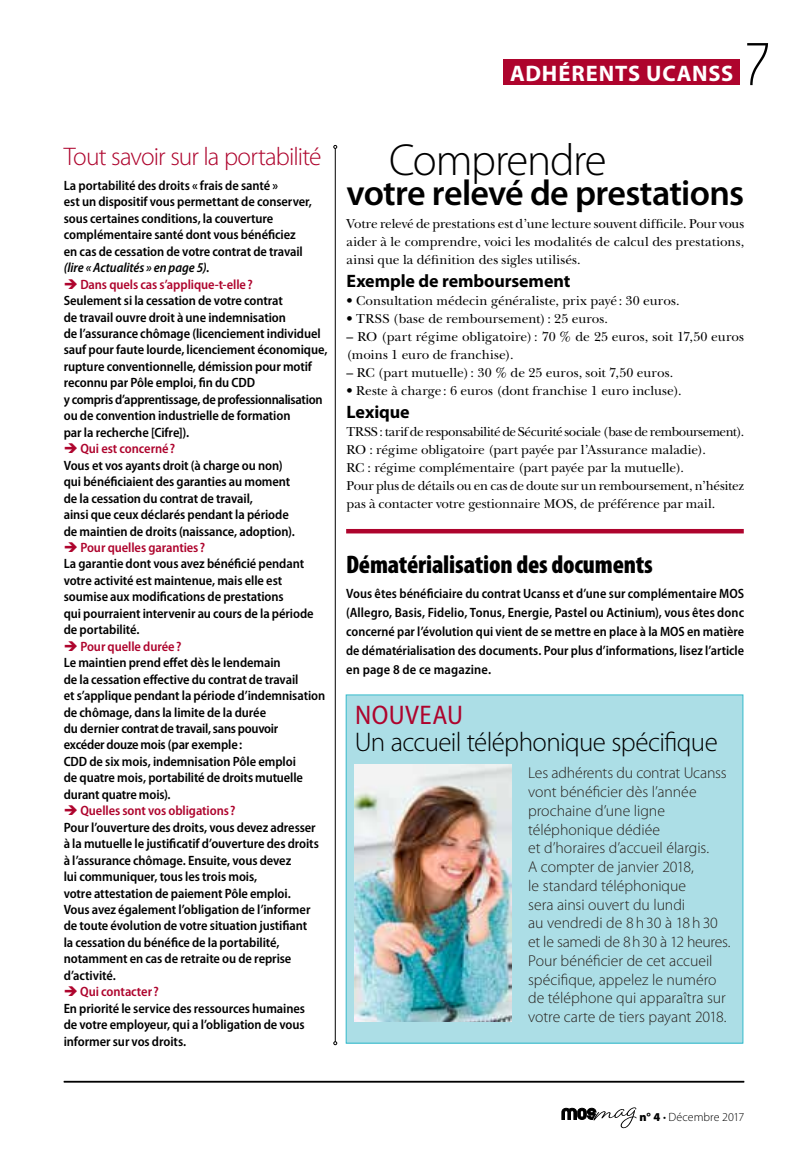
<style>
.page{position:relative;width:808px;height:1149px;background:#fff}
.page>*{position:absolute;margin:0;border:0;box-sizing:border-box;transform-origin:0 0}
.t1{font:60px "Capsuula";color:#000}
.t2{font:300 45px "Myriad Pro";letter-spacing:-.03em;color:#000}
.t3{font:600 36px "Myriad Pro";letter-spacing:-.02em;color:#000}
.t4{font:300 27px "Myriad Pro";letter-spacing:-.025em;color:#000}
.t5{font:semi-condensed 27px "Myriad Pro";letter-spacing:.015em;color:#ae042d}
.t6{font:900 condensed 25.5px "Myriad Pro";letter-spacing:-.005em;color:#000}
.t7{font:300 25.5px "Myriad Pro";letter-spacing:-.035em;color:#ae042d}
.t8{font:700 22.5px "Myriad Pro";letter-spacing:.04em;color:#fff}
.t9{font:700 18px "Myriad Pro";letter-spacing:-.005em;color:#000}
.t10{font:300 15.75px/18.8px "Myriad Pro";letter-spacing:-.005em;color:#28221e}
.t11{font:600 semi-condensed 13.5px/16.5px "Myriad Pro";letter-spacing:-.005em;color:#000}
.t12{font:13.5px/18px "New Baskerville Std";letter-spacing:-.005em;color:#000}
.t13{font:300 12px "Myriad Pro";color:#000}
.s1{font-style:italic}
.s2{color:#ae042d}
.s3{font-weight:900}
</style>
<div class="page">
<svg style="left:562px;top:1107px;width:75px;height:21px"></svg>
<hr style="left:64px;top:1080px;width:680px;height:1px;background:#000">
<div style="left:504px;top:60px;width:236px;height:25px;background:#ae042d"></div>
<hr style="left:335px;top:148px;width:1px;height:893px;background:#000">
<svg style="left:333px;top:1040px;width:4px;height:4px"></svg>
<svg style="left:333px;top:145px;width:4px;height:4px"></svg>
<hr style="left:346px;top:529px;width:398px;height:4px;background:#ae042d">
<div style="left:346px;top:694px;width:397px;height:348px;background:#acdee6"></div>
<div style="left:346px;top:694px;width:397px;height:348px;border:1px solid #36bbcc"></div>
<img style="left:355px;top:764px;width:156px;height:256px">
<h3 class="t8" style="left:510px;top:58px;width:225px">ADHÉRENTS UCANSS</h3>
<h1 class="t1" style="left:744px;top:30px;width:28px">7</h1>
<h3 class="t7" style="left:64px;top:141px;width:259px">Tout savoir sur la portabilité</h3>
<p class="t11" style="left:64px;top:177px;width:250px">La portabilité des droits « frais de santé »<br>est un dispositif vous permettant de conserver, sous certaines conditions, la couverture complémentaire santé dont vous bénéficiez en cas de cessation de votre contrat de travail <span class="s1">(lire « Actualités » en page 5)</span>.</p>
<p class="t11" style="left:64px;top:275px;width:265px"><span class="s2">➔ Dans quels cas s’applique-t-elle?<br></span>Seulement si la cessation de votre contrat<br>de travail ouvre droit à une indemnisation<br>de l’assurance chômage (licenciement individuel sauf pour faute lourde, licenciement économique, rupture conventionnelle, démission pour motif reconnu par Pôle emploi, fin du CDD<br>y compris d’apprentissage, de professionnalisation ou de convention industrielle de formation<br>par la recherche [Cifre]).</p>
<p class="t11" style="left:64px;top:440px;width:233px"><span class="s2">➔ Qui est concerné?<br></span>Vous et vos ayants droit (à charge ou non) qui bénéficiaient des garanties au moment de la cessation du contrat de travail,<br>ainsi que ceux déclarés pendant la période de maintien de droits (naissance, adoption).</p>
<p class="t11" style="left:64px;top:538px;width:251px"><span class="s2">➔ Pour quelles garanties?<br></span>La garantie dont vous avez bénéficié pendant votre activité est maintenue, mais elle est soumise aux modifications de prestations<br>qui pourraient intervenir au cours de la période de portabilité.</p>
<p class="t11" style="left:64px;top:637px;width:263px"><span class="s2">➔ Pour quelle durée?<br></span>Le maintien prend effet dès le lendemain<br>de la cessation effective du contrat de travail<br>et s’applique pendant la période d’indemnisation de chômage, dans la limite de la durée<br>du dernier contrat de travail, sans pouvoir<br>excéder douze mois (par exemple:<br>CDD de six mois, indemnisation Pôle emploi<br>de quatre mois, portabilité de droits mutuelle durant quatre mois).</p>
<p class="t11" style="left:64px;top:802px;width:257px"><span class="s2">➔ Quelles sont vos obligations?<br></span>Pour l’ouverture des droits, vous devez adresser à la mutuelle le justificatif d’ouverture des droits à l’assurance chômage. Ensuite, vous devez<br>lui communiquer, tous les trois mois,<br>votre attestation de paiement Pôle emploi.<br>Vous avez également l’obligation de l’informer de toute évolution de votre situation justifiant la cessation du bénéfice de la portabilité, notamment en cas de retraite ou de reprise d’activité.</p>
<p class="t11" style="left:64px;top:982px;width:243px"><span class="s2">➔ Qui contacter?<br></span>En priorité le service des ressources humaines de votre employeur, qui a l’obligation de vous informer sur vos droits.</p>
<h2 class="t2" style="left:389px;top:133px;width:219px">Comprendre</h2>
<h3 class="t3" style="left:347px;top:170px;width:399px">votre relevé de prestations</h3>
<p class="t12" style="left:347px;top:214px;width:399px;text-align:justify">Votre relevé de prestations est d’une lecture souvent difficile. Pour vous aider à le comprendre, voici les modalités de calcul des prestations, ainsi que la définition des sigles utilisés.</p>
<h3 class="t9" style="left:347px;top:269px;width:225px">Exemple de remboursement</h3>
<p class="t12" style="left:347px;top:291px;width:334px">• Consultation médecin généraliste, prix payé: 30 euros.</p>
<p class="t12" style="left:347px;top:309px;width:263px">• TRSS (base de remboursement): 25 euros.</p>
<p class="t12" style="left:347px;top:327px;width:399px">– RO (part régime obligatoire) : 70 % de 25 euros, soit 17,50 euros (moins 1 euro de franchise).</p>
<p class="t12" style="left:347px;top:363px;width:328px">– RC (part mutuelle): 30 % de 25 euros, soit 7,50 euros.</p>
<p class="t12" style="left:347px;top:381px;width:337px">• Reste à charge: 6 euros (dont franchise 1 euro incluse).</p>
<h3 class="t9" style="left:347px;top:400px;width:64px">Lexique</h3>
<p class="t12" style="left:347px;top:422px;width:399px">TRSS : tarif de responsabilité de Sécurité sociale (base de remboursement).<br>RO : régime obligatoire (part payée par l’Assurance maladie).<br>RC : régime complémentaire (part payée par la mutuelle).<br>Pour plus de détails ou en cas de doute sur un remboursement, n’hésitez pas à contacter votre gestionnaire MOS, de préférence par mail.</p>
<h3 class="t6" style="left:346px;top:548px;width:308px">Dématérialisation des documents</h3>
<p class="t11" style="left:346px;top:584px;width:400px;line-height:18.8px;text-align:justify">Vous êtes bénéficiaire du contrat Ucanss et d’une sur complémentaire MOS (Allegro, Basis, Fidelio, Tonus, Energie, Pastel ou Actinium), vous êtes donc concerné par l’évolution qui vient de se mettre en place à la MOS en matière de dématérialisation des documents. Pour plus d’informations, lisez l’article en page 8 de ce magazine.</p>
<h3 class="t5" style="left:355px;top:698px;width:109px">NOUVEAU</h3>
<h3 class="t4" style="left:355px;top:725px;width:364px">Un accueil téléphonique spécifique</h3>
<p class="t10" style="left:528px;top:763px;width:204px">Les adhérents du contrat Ucanss vont bénéficier dès l’année prochaine d’une ligne téléphonique dédiée<br>et d’horaires d’accueil élargis.<br>A compter de janvier 2018,<br>le standard téléphonique<br>sera ainsi ouvert du lundi<br>au vendredi de 8h30 à 18h30 et le samedi de 8h30 à 12 heures.<br>Pour bénéficier de cet accueil spécifique, appelez le numéro de téléphone qui apparaîtra sur votre carte de tiers payant 2018.</p>
<p class="t13" style="left:639px;top:1108px;width:106px"><span class="s3">n° 4</span> • Décembre 2017</p>
</div>
